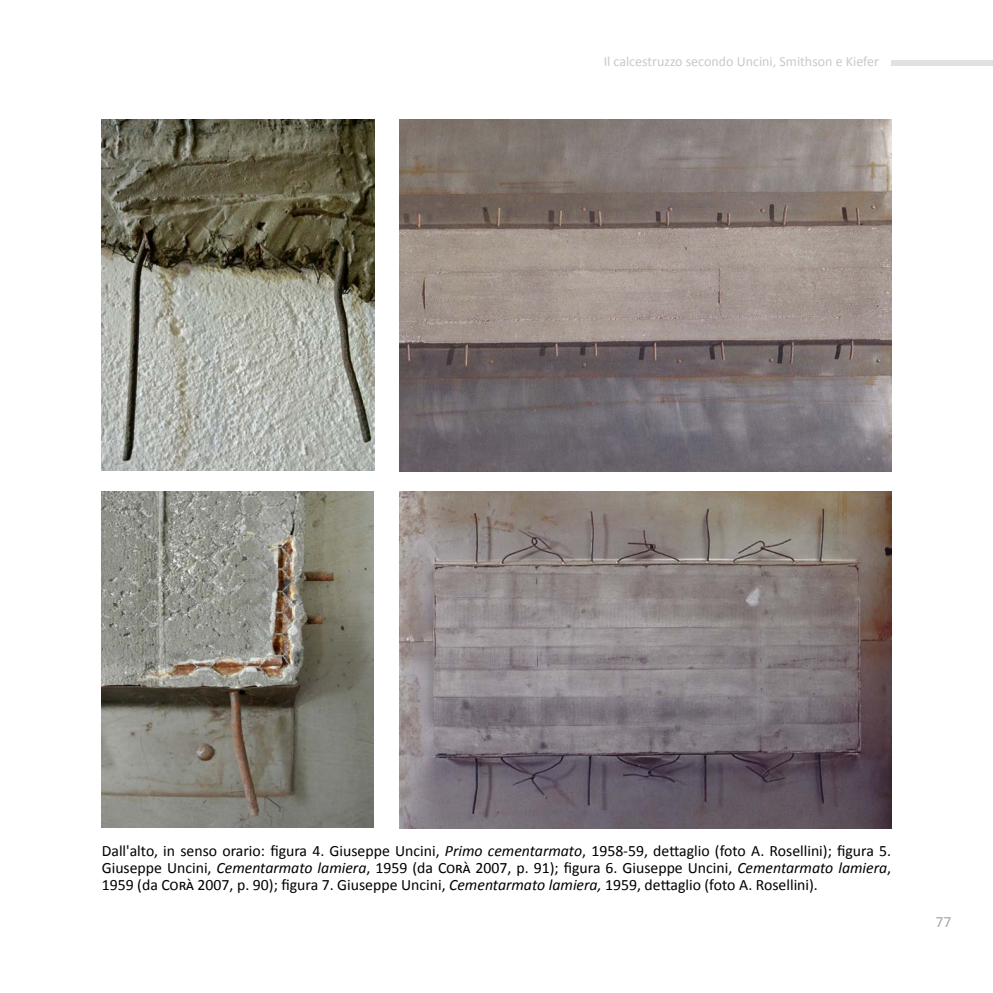
<style>
.page{position:relative;width:993px;height:993px;background:#fff}
.page>*{position:absolute;margin:0;border:0;box-sizing:border-box;transform-origin:0 0}
.t1{font:15.75px/17.2px "Calibri";color:#000;text-align:justify}
.t2{font:15.75px "Calibri";color:#a9abae}
.t3{font:14px "Calibri";color:#c9c9c9}
.s1{font-style:italic}
</style>
<div class="page">
<div style="left:891px;top:61px;width:101px;height:5px;background:#e1e1e1"></div>
<img style="left:102px;top:119px;width:272px;height:351px">
<img style="left:399px;top:119px;width:491px;height:352px">
<img style="left:399px;top:491px;width:491px;height:337px">
<img style="left:102px;top:491px;width:271px;height:336px">
<p class="t3" style="left:603px;top:53px;width:277px">Il calcestruzzo secondo Uncini, Smithson e Kiefer</p>
<p class="t1" style="left:102px;top:841px;width:790px">Dall'alto, in senso orario: figura 4. Giuseppe Uncini, <span class="s1">Primo cementarmato</span>, 1958-59, dettaglio (foto A. Rosellini); figura 5.<br>Giuseppe Uncini, <span class="s1">Cementarmato lamiera</span>, 1959 (da Corà 2007, p. 91); figura 6. Giuseppe Uncini, <span class="s1">Cementarmato lamiera</span>, 1959 (da Corà 2007, p. 90); figura 7. Giuseppe Uncini, <span class="s1">Cementarmato lamiera,</span> 1959, dettaglio (foto A. Rosellini).</p>
<p class="t2" style="left:935px;top:911px;width:17px">77</p>
</div>
